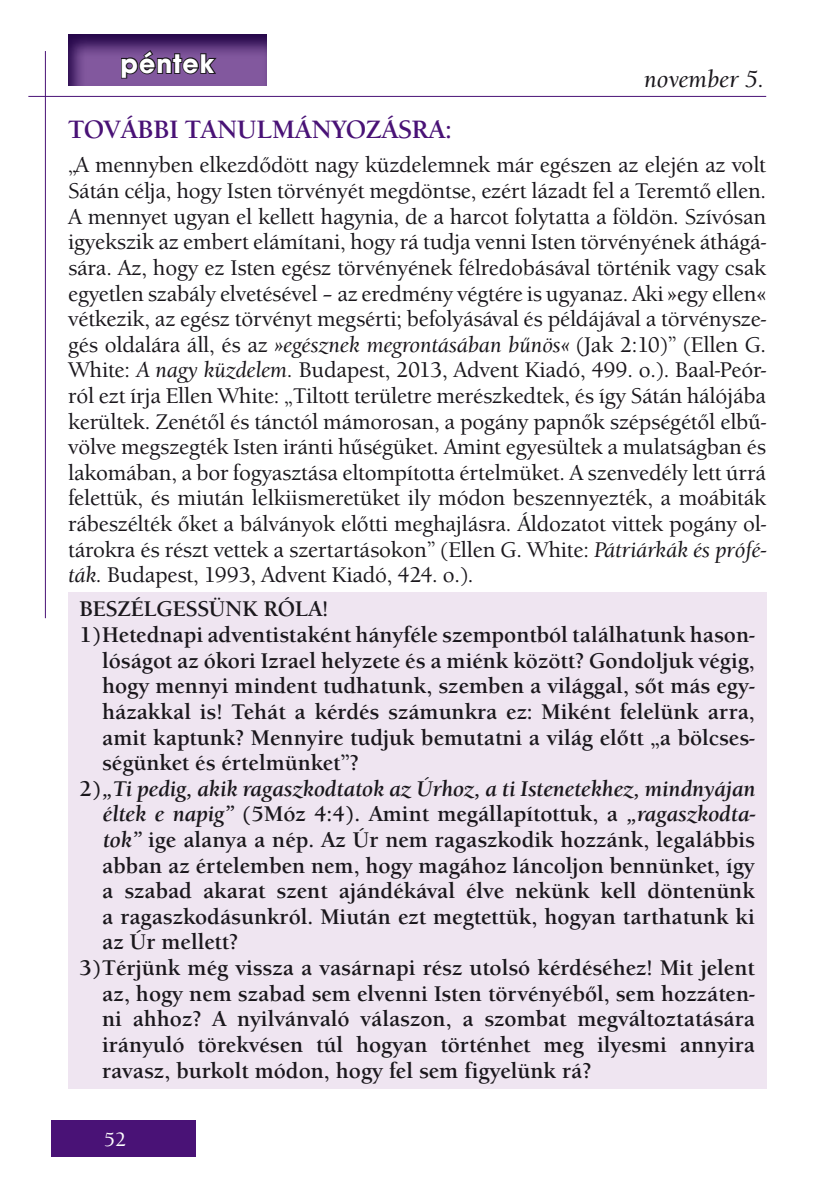
<style>
.page{position:relative;width:840px;height:1191px;background:#fff}
.page>*{position:absolute;margin:0;border:0;box-sizing:border-box;transform-origin:0 0}
.t1{font:700 28px "Avant Gar Got Itc TEE";letter-spacing:.04em;color:#fff}
.t2{font:700 26px "Berkeley Old Sty Itc TEE";color:#491276}
.t3{font:italic 500 24px "Berkeley Old Sty Itc TEE";color:#1a171c}
.t4{font:500 22px/25.6px "Berkeley Old Sty Itc TEE";letter-spacing:-.01em;color:#1a171c;text-align:justify}
.t5{font:700 22px "Berkeley Old Sty Itc TEE";color:#1a171c}
.t6{font:italic 700 22px "Berkeley Old Sty Itc TEE";color:#1a171c}
.t7{font:500 20px "Berkeley Old Sty Itc TEE";color:#fff}
.s1{font-style:italic}
.s2{font-style:normal}
</style>
<div class="page">
<div style="left:51px;top:1120px;width:145px;height:37px;background:#491276"></div>
<hr style="left:28px;top:96px;width:737px;height:1px;background:#491276">
<hr style="left:45px;top:51px;width:1px;height:567px;background:#491276">
<svg style="left:68px;top:34px;width:199px;height:52px;background:#613b80"></svg>
<div style="left:68px;top:592px;width:697px;height:496px;background:#efe5f1"></div>
<svg style="left:120px;top:49px;width:99px;height:31px;background:#5e4072"></svg>
<p class="t1" style="left:120px;top:46px;width:95px">péntek</p>
<p class="t2" style="left:68px;top:115px;width:385px">TOVÁBBI TANULMÁNYOZÁSRA:</p>
<p class="t4" style="left:68px;top:152px;width:699px">„A mennyben elkezdődött nagy küzdelemnek már egészen az elején az volt Sátán célja, hogy Isten törvényét megdöntse, ezért lázadt fel a Teremtő ellen.<br>A mennyet ugyan el kellett hagynia, de a harcot folytatta a földön. Szívósan igyekszik az embert elámítani, hogy rá tudja venni Isten törvényének áthágá&shy;sára. Az, hogy ez Isten egész törvényének félredobásával történik vagy csak egyetlen szabály elvetésével – az eredmény végtére is ugyanaz. Aki »egy ellen« vétkezik, az egész törvényt megsérti; befolyásával és példájával a törvénysze&shy;gés oldalára áll, és az <span class="s1">»egésznek megrontásában bűnös«</span> (Jak 2:10)” (Ellen G.<br>White: <span class="s1">A nagy küzdelem.</span> Budapest, 2013, Advent Kiadó, 499. o.). Baal-Peór&shy;ról ezt írja Ellen White: „Tiltott területre merészkedtek, és így Sátán hálójába kerültek. Zenétől és tánctól mámorosan, a pogány papnők szépségétől elbű&shy;völve megszegték Isten iránti hűségüket. Amint egyesültek a mulatságban és lakomában, a bor fogyasztása eltompította értelmüket. A szenvedély lett úrrá felettük, és miután lelkiismeretüket ily módon beszennyezték, a moábiták rábeszélték őket a bálványok előtti meghajlásra. Áldozatot vittek pogány ol&shy;tárokra és részt vettek a szertartásokon” (Ellen G. White: <span class="s1">Pátriárkák és prófé&shy;ták.</span> Budapest, 1993, Advent Kiadó, 424. o.).</p>
<p class="t5" style="left:79px;top:596px;width:250px">BESZÉLGESSÜNK RÓLA!</p>
<p class="t5" style="left:79px;top:622px;width:676px">1)Hetednapi adventistaként hányféle szempontból találhatunk hason-</p>
<p class="t5" style="left:102px;top:647px;width:653px">lóságot az ókori Izrael helyzete és a miénk között? Gondoljuk végig,</p>
<p class="t5" style="left:102px;top:673px;width:653px">hogy mennyi mindent tudhatunk, szemben a világgal, sőt más egy-</p>
<p class="t5" style="left:102px;top:699px;width:653px">házakkal is! Tehát a kérdés számunkra ez: Miként felelünk arra,</p>
<p class="t5" style="left:102px;top:724px;width:653px">amit kaptunk? Mennyire tudjuk bemutatni a világ előtt „a bölcses-</p>
<p class="t5" style="left:102px;top:750px;width:258px">ségünket és értelmünket”?</p>
<p class="t6" style="left:79px;top:775px;width:676px"><span class="s2">2)</span>„Ti pedig, akik ragaszkodtatok az Úrhoz, a ti Istenetekhez, mindnyájan</p>
<p class="t5" style="left:102px;top:801px;width:654px"><span class="s1">éltek e napig”</span> (5Móz 4:4). Amint megállapítottuk, a <span class="s1">„ragaszkodta-</span></p>
<p class="t5" style="left:102px;top:827px;width:653px"><span class="s1">tok”</span> ige alanya a nép. Az Úr nem ragaszkodik hozzánk, legalábbis</p>
<p class="t5" style="left:102px;top:852px;width:653px">abban az értelemben nem, hogy magához láncoljon bennünket, így</p>
<p class="t5" style="left:102px;top:878px;width:653px">a szabad akarat szent ajándékával élve nekünk kell döntenünk</p>
<p class="t5" style="left:102px;top:903px;width:653px">a ragaszkodásunkról. Miután ezt megtettük, hogyan tarthatunk ki</p>
<p class="t5" style="left:102px;top:929px;width:137px">az Úr mellett?</p>
<p class="t5" style="left:79px;top:955px;width:676px">3)Térjünk még vissza a vasárnapi rész utolsó kérdéséhez! Mit jelent</p>
<p class="t5" style="left:102px;top:980px;width:653px">az, hogy nem szabad sem elvenni Isten törvényéből, sem hozzáten-</p>
<p class="t5" style="left:102px;top:1006px;width:654px">ni ahhoz? A nyilvánvaló válaszon, a szombat megváltoztatására</p>
<p class="t5" style="left:102px;top:1031px;width:654px">irányuló törekvésen túl hogyan történhet meg ilyesmi annyira</p>
<p class="t5" style="left:102px;top:1057px;width:490px">ravasz, burkolt módon, hogy fel sem figyelünk rá?</p>
<p class="t3" style="left:643px;top:65px;width:122px">november 5.</p>
<p class="t7" style="left:104px;top:1128px;width:24px">52</p>
</div>
